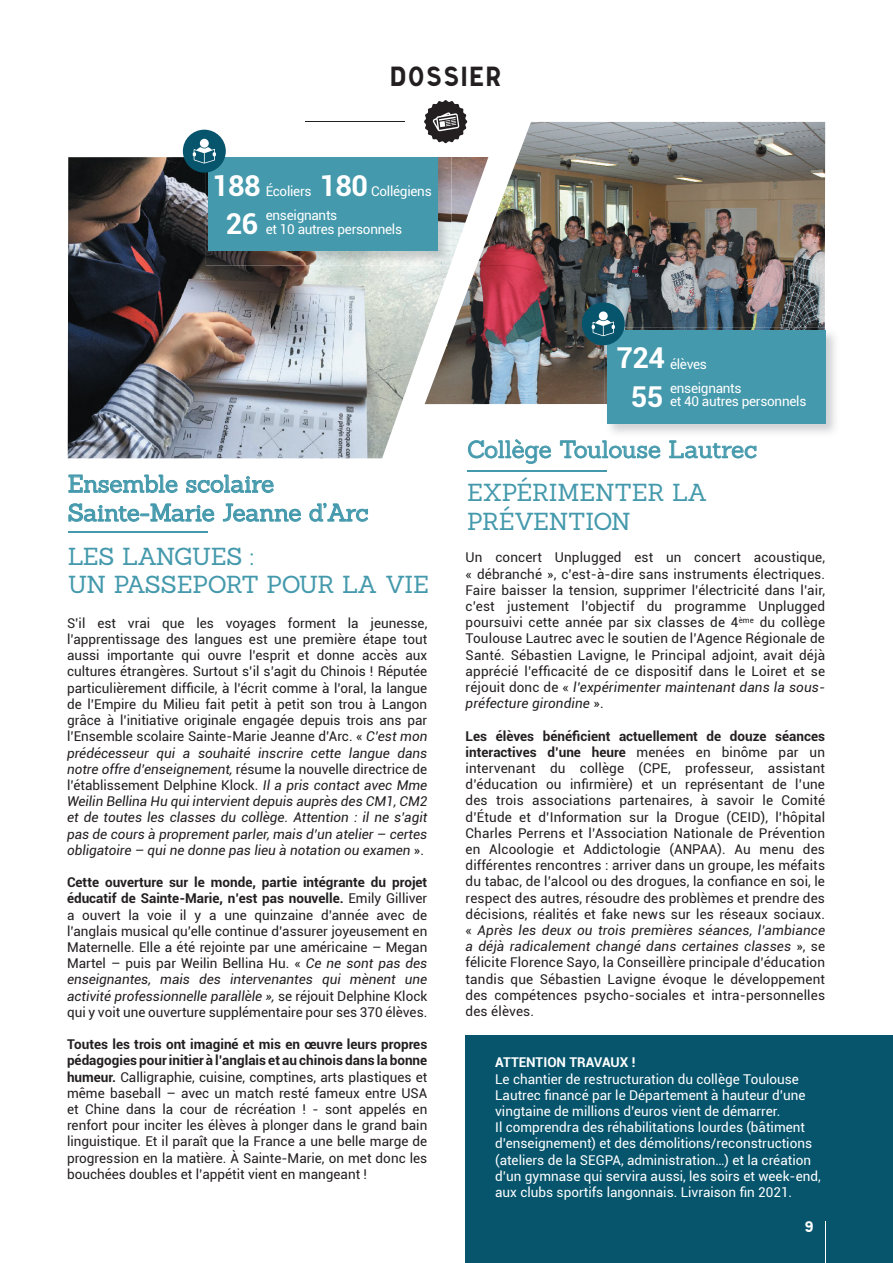
<style>
.page{position:relative;width:893px;height:1263px;background:#fff}
.page>*{position:absolute;margin:0;border:0;box-sizing:border-box;transform-origin:0 0}
.t1{font:700 28.8px/39.2px "Roboto";letter-spacing:-.02em;color:#fff;text-align:center}
.t2{font:27px "Caracteres L1";letter-spacing:.1em;color:#231f20}
.t3{font:24px/28.8px "Sanchez";letter-spacing:-.01em;color:#4499ac}
.t4{font:24px/28.8px "Sanchez";letter-spacing:-.03em;color:#4499ac}
.t5{font:15px "Caracteres L1";color:#fff}
.t6{font:13.5px/16.2px "Roboto";color:#231f20;text-align:justify}
.t7{font:13.5px/16.2px "Roboto";color:#fff}
.t8{font:13.5px/24px "Roboto";letter-spacing:-.02em;color:#fff}
.t9{font:700 13.5px "Roboto";color:#fff}
.s1{font-weight:700;font-size:28.8px}
.s2{font-style:italic}
.s3{font-weight:700}
</style>
<div class="page">
<hr style="left:305px;top:121px;width:100px;height:1px;background:#231f20">
<svg style="left:424px;top:100px;width:43px;height:23px"></svg>
<img style="left:68px;top:157px;width:420px;height:301px">
<img style="left:425px;top:122px;width:400px;height:282px">
<svg style="left:68px;top:474px;width:110px;height:19px"></svg>
<svg style="left:186px;top:474px;width:88px;height:19px"></svg>
<svg style="left:68px;top:503px;width:147px;height:19px"></svg>
<svg style="left:223px;top:503px;width:78px;height:19px"></svg>
<svg style="left:309px;top:502px;width:59px;height:20px"></svg>
<svg style="left:468px;top:439px;width:288px;height:25px"></svg>
<img style="left:607px;top:330px;width:228px;height:103px">
<img style="left:605px;top:328px;width:220px;height:76px">
<div style="left:607px;top:330px;width:218px;height:93px;background:#4499ac"></div>
<div style="left:582px;top:302px;width:43px;height:43px;background:#07556d;border-radius:50%"></div>
<div style="left:599px;top:311px;width:9px;height:9px;background:#fff;border-radius:50%"></div>
<svg style="left:592px;top:320px;width:23px;height:16px"></svg>
<img style="left:206px;top:157px;width:245px;height:108px">
<div style="left:208px;top:157px;width:229px;height:94px;background:#4499ac"></div>
<div style="left:183px;top:130px;width:43px;height:43px;background:#07556d;border-radius:50%"></div>
<div style="left:200px;top:139px;width:9px;height:9px;background:#fff;border-radius:50%"></div>
<svg style="left:193px;top:147px;width:23px;height:16px"></svg>
<div style="left:466px;top:1036px;width:427px;height:227px;background:#07556d"></div>
<hr style="left:468px;top:470px;width:139px;height:1px;background:#4499ac">
<hr style="left:69px;top:531px;width:139px;height:2px;background:#4499ac">
<hr style="left:825px;top:1221px;width:1px;height:42px;background:#fff">
<h2 class="t2" style="left:391px;top:61px;width:111px">DOSSIER</h2>
<h1 class="t1" style="left:212px;top:165px;width:50px">188</h1>
<p class="t8" style="left:320px;top:179px;width:114px"><span class="s1">180</span> Collégiens</p>
<h1 class="t1" style="left:226px;top:203px;width:34px">26</h1>
<p class="t8" style="left:266px;top:179px;width:73px">Écoliers enseignants</p>
<p class="t8" style="left:266px;top:217px;width:138px">et 10 autres personnels</p>
<h3 class="t3" style="left:68px;top:469px;width:302px">Ensemble scolaire<br>Sainte-Marie Jeanne d’Arc</h3>
<h3 class="t4" style="left:68px;top:541px;width:362px">LES LANGUES :<br>UN PASSEPORT POUR LA VIE</h3>
<p class="t6" style="left:67px;top:614px;width:362px">S’il est vrai que les voyages forment la jeunesse, l’apprentissage des langues est une première étape tout aussi importante qui ouvre l’esprit et donne accès aux cultures étrangères. Surtout s’il s’agit du Chinois ! Réputée particulièrement difficile, à l’écrit comme à l’oral, la langue de l’Empire du Milieu fait petit à petit son trou à Langon grâce à l’initiative originale engagée depuis trois ans par l’Ensemble scolaire Sainte-Marie Jeanne d’Arc. « <span class="s2">C’est mon prédécesseur qui a souhaité inscrire cette langue dans notre offre d’enseignement,</span> résume la nouvelle directrice de l’établissement Delphine Klock. <span class="s2">Il a pris contact avec Mme Weilin Bellina Hu qui intervient depuis auprès des CM1, CM2 et de toutes les classes du collège. Attention : il ne s’agit pas de cours à proprement parler, mais d’un atelier – certes obligatoire – qui ne donne pas lieu à notation ou examen</span> ».</p>
<p class="t6" style="left:67px;top:874px;width:362px"><span class="s3">Cette ouverture sur le monde, partie intégrante du projet éducatif de Sainte-Marie, n’est pas nouvelle.</span> Emily Gilliver a ouvert la voie il y a une quinzaine d’année avec de l’anglais musical qu’elle continue d’assurer joyeusement en Maternelle. Elle a été rejointe par une américaine – Megan Martel – puis par Weilin Bellina Hu. « <span class="s2">Ce ne sont pas des enseignantes, mais des intervenantes qui mènent une activité professionnelle parallèle »,</span> se réjouit Delphine Klock qui y voit une ouverture supplémentaire pour ses 370 élèves.</p>
<p class="t6" style="left:67px;top:1036px;width:362px"><span class="s3">Toutes les trois ont imaginé et mis en œuvre leurs propres pédagogies pour initier à l’anglais et au chinois dans la bonne humeur.</span> Calligraphie, cuisine, comptines, arts plastiques et même baseball – avec un match resté fameux entre USA et Chine dans la cour de récréation ! - sont appelés en renfort pour inciter les élèves à plonger dans le grand bain linguistique. Et il paraît que la France a une belle marge de progression en la matière. À Sainte-Marie, on met donc les bouchées doubles et l’appétit vient en mangeant !</p>
<h1 class="t1" style="left:616px;top:337px;width:50px">724<br>55</h1>
<p class="t8" style="left:670px;top:352px;width:73px">élèves enseignants</p>
<p class="t8" style="left:670px;top:389px;width:138px">et 40 autres personnels</p>
<h3 class="t3" style="left:467px;top:427px;width:291px;line-height:43.5px">Collège Toulouse Lautrec<br>EXPÉRIMENTER LA</h3>
<h3 class="t3" style="left:467px;top:507px;width:165px">PRÉVENTION</h3>
<p class="t6" style="left:466px;top:549px;width:361px">Un concert Unplugged est un concert acoustique, « débranché », c’est-à-dire sans instruments électriques.<br>Faire baisser la tension, supprimer l’électricité dans l’air, c’est justement l’objectif du programme Unplugged poursuivi cette année par six classes de 4<sup>ème</sup> du collège Toulouse Lautrec avec le soutien de l’Agence Régionale de Santé. Sébastien Lavigne, le Principal adjoint, avait déjà apprécié l’efficacité de ce dispositif dans le Loiret et se réjouit donc de « <span class="s2">l’expérimenter maintenant dans la sous&shy;préfecture girondine</span> ».</p>
<p class="t6" style="left:466px;top:727px;width:361px"><span class="s3">Les élèves bénéficient actuellement de douze séances interactives d’une heure</span> menées en binôme par un intervenant du collège (CPE, professeur, assistant d’éducation ou infirmière) et un représentant de l’une des trois associations partenaires, à savoir le Comité d’Étude et d’Information sur la Drogue (CEID), l’hôpital Charles Perrens et l’Association Nationale de Prévention en Alcoologie et Addictologie (ANPAA). Au menu des différentes rencontres : arriver dans un groupe, les méfaits du tabac, de l’alcool ou des drogues, la confiance en soi, le respect des autres, résoudre des problèmes et prendre des décisions, réalités et fake news sur les réseaux sociaux. « <span class="s2">Après les deux ou trois premières séances, l’ambiance a déjà radicalement changé dans certaines classes</span> », se félicite Florence Sayo, la Conseillère principale d’éducation tandis que Sébastien Lavigne évoque le développement des compétences psycho-sociales et intra-personnelles des élèves.</p>
<p class="t9" style="left:495px;top:1053px;width:142px">ATTENTION TRAVAUX !</p>
<p class="t7" style="left:495px;top:1070px;width:327px">Le chantier de restructuration du collège Toulouse Lautrec financé par le Département à hauteur d’une vingtaine de millions d’euros vient de démarrer.<br>Il comprendra des réhabilitations lourdes (bâtiment d’enseignement) et des démolitions/reconstructions (ateliers de la SEGPA, administration…) et la création d’un gymnase qui servira aussi, les soirs et week-end, aux clubs sportifs langonnais. Livraison fin 2021.</p>
<p class="t5" style="left:805px;top:1218px;width:10px">9</p>
</div>
